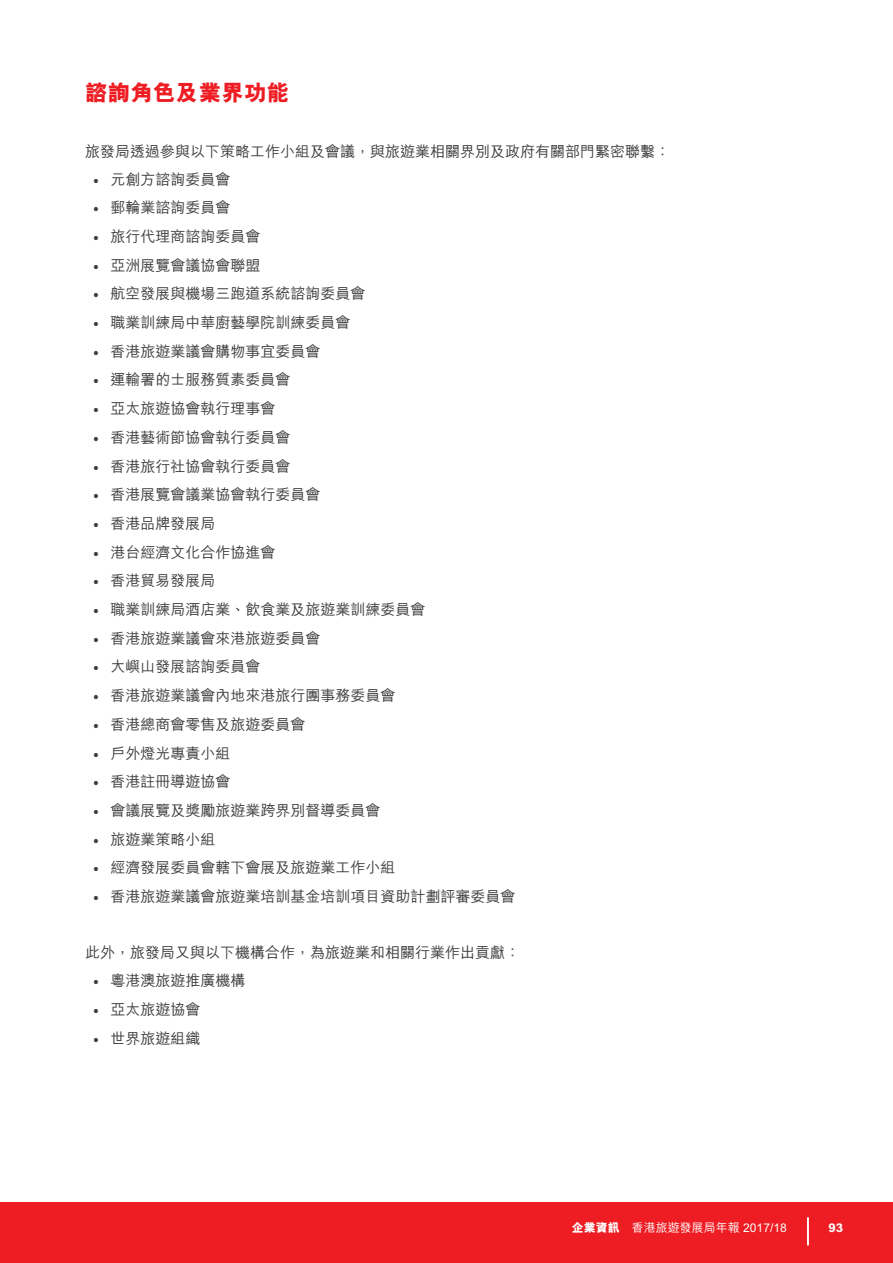
<style>
.page{position:relative;width:893px;height:1263px;background:#fff}
.page>*{position:absolute;margin:0;border:0;box-sizing:border-box;transform-origin:0 0}
.t1{font:800 22.5px "M Hei HK";letter-spacing:.01em;color:#ee1d23}
.t2{font:500 15px "M Hei HK";color:#3e3e3f}
.t3{font:500 12px "M Hei HK";color:#fff}
.t4{font:800 12px "M Hei HK";color:#fff}
.s1{font-family:"Source Sans Pro";font-weight:700}
.s2{font-weight:800}
</style>
<div class="page">
<div style="left:0;top:1202px;width:893px;height:61px;background:#ee1d23"></div>
<svg style="left:807px;top:1217px;width:2px;height:28px"></svg>
<h1 class="t1" style="left:85px;top:78px;width:206px">諮詢角色及業界功能</h1>
<p class="t2" style="left:85px;top:140px;width:586px">旅發局透過參與以下策略工作小組及會議，與旅遊業相關界別及政府有關部門緊密聯繫：</p>
<p class="t2" style="left:94px;top:168px;width:139px"><span class="s1">•</span> 元創方諮詢委員會</p>
<p class="t2" style="left:94px;top:197px;width:139px"><span class="s1">•</span> 郵輪業諮詢委員會</p>
<p class="t2" style="left:94px;top:225px;width:169px"><span class="s1">•</span> 旅行代理商諮詢委員會</p>
<p class="t2" style="left:94px;top:254px;width:169px"><span class="s1">•</span> 亞洲展覽會議協會聯盟</p>
<p class="t2" style="left:94px;top:283px;width:274px"><span class="s1">•</span> 航空發展與機場三跑道系統諮詢委員會</p>
<p class="t2" style="left:94px;top:312px;width:259px"><span class="s1">•</span> 職業訓練局中華廚藝學院訓練委員會</p>
<p class="t2" style="left:94px;top:340px;width:229px"><span class="s1">•</span> 香港旅遊業議會購物事宜委員會</p>
<p class="t2" style="left:94px;top:369px;width:199px"><span class="s1">•</span> 運輸署的士服務質素委員會</p>
<p class="t2" style="left:94px;top:398px;width:184px"><span class="s1">•</span> 亞太旅遊協會執行理事會</p>
<p class="t2" style="left:94px;top:426px;width:199px"><span class="s1">•</span> 香港藝術節協會執行委員會</p>
<p class="t2" style="left:94px;top:455px;width:199px"><span class="s1">•</span> 香港旅行社協會執行委員會</p>
<p class="t2" style="left:94px;top:484px;width:229px"><span class="s1">•</span> 香港展覽會議業協會執行委員會</p>
<p class="t2" style="left:94px;top:512px;width:124px"><span class="s1">•</span> 香港品牌發展局</p>
<p class="t2" style="left:94px;top:541px;width:184px"><span class="s1">•</span> 港台經濟文化合作協進會</p>
<p class="t2" style="left:94px;top:570px;width:124px"><span class="s1">•</span> 香港貿易發展局</p>
<p class="t2" style="left:94px;top:599px;width:334px"><span class="s1">•</span> 職業訓練局酒店業、飲食業及旅遊業訓練委員會</p>
<p class="t2" style="left:94px;top:627px;width:229px"><span class="s1">•</span> 香港旅遊業議會來港旅遊委員會</p>
<p class="t2" style="left:94px;top:656px;width:169px"><span class="s1">•</span> 大嶼山發展諮詢委員會</p>
<p class="t2" style="left:94px;top:685px;width:304px"><span class="s1">•</span> 香港旅遊業議會內地來港旅行團事務委員會</p>
<p class="t2" style="left:94px;top:713px;width:214px"><span class="s1">•</span> 香港總商會零售及旅遊委員會</p>
<p class="t2" style="left:94px;top:742px;width:139px"><span class="s1">•</span> 戶外燈光專責小組</p>
<p class="t2" style="left:94px;top:771px;width:139px"><span class="s1">•</span> 香港註冊導遊協會</p>
<p class="t2" style="left:94px;top:799px;width:289px"><span class="s1">•</span> 會議展覽及獎勵旅遊業跨界別督導委員會</p>
<p class="t2" style="left:94px;top:828px;width:124px"><span class="s1">•</span> 旅遊業策略小組</p>
<p class="t2" style="left:94px;top:857px;width:304px"><span class="s1">•</span> 經濟發展委員會轄下會展及旅遊業工作小組</p>
<p class="t2" style="left:94px;top:885px;width:424px"><span class="s1">•</span> 香港旅遊業議會旅遊業培訓基金培訓項目資助計劃評審委員會</p>
<p class="t2" style="left:85px;top:942px;width:436px">此外，旅發局又與以下機構合作，為旅遊業和相關行業作出貢獻：</p>
<p class="t2" style="left:94px;top:970px;width:154px"><span class="s1">•</span> 粵港澳旅遊推廣機構</p>
<p class="t2" style="left:94px;top:999px;width:109px"><span class="s1">•</span> 亞太旅遊協會</p>
<p class="t2" style="left:94px;top:1027px;width:109px"><span class="s1">•</span> 世界旅遊組織</p>
<p class="t3" style="left:572px;top:1219px;width:216px"><span class="s2">企業資訊</span> 香港旅遊發展局年報 2017/18</p>
<p class="t4" style="left:828px;top:1220px;width:16px">93</p>
</div>
